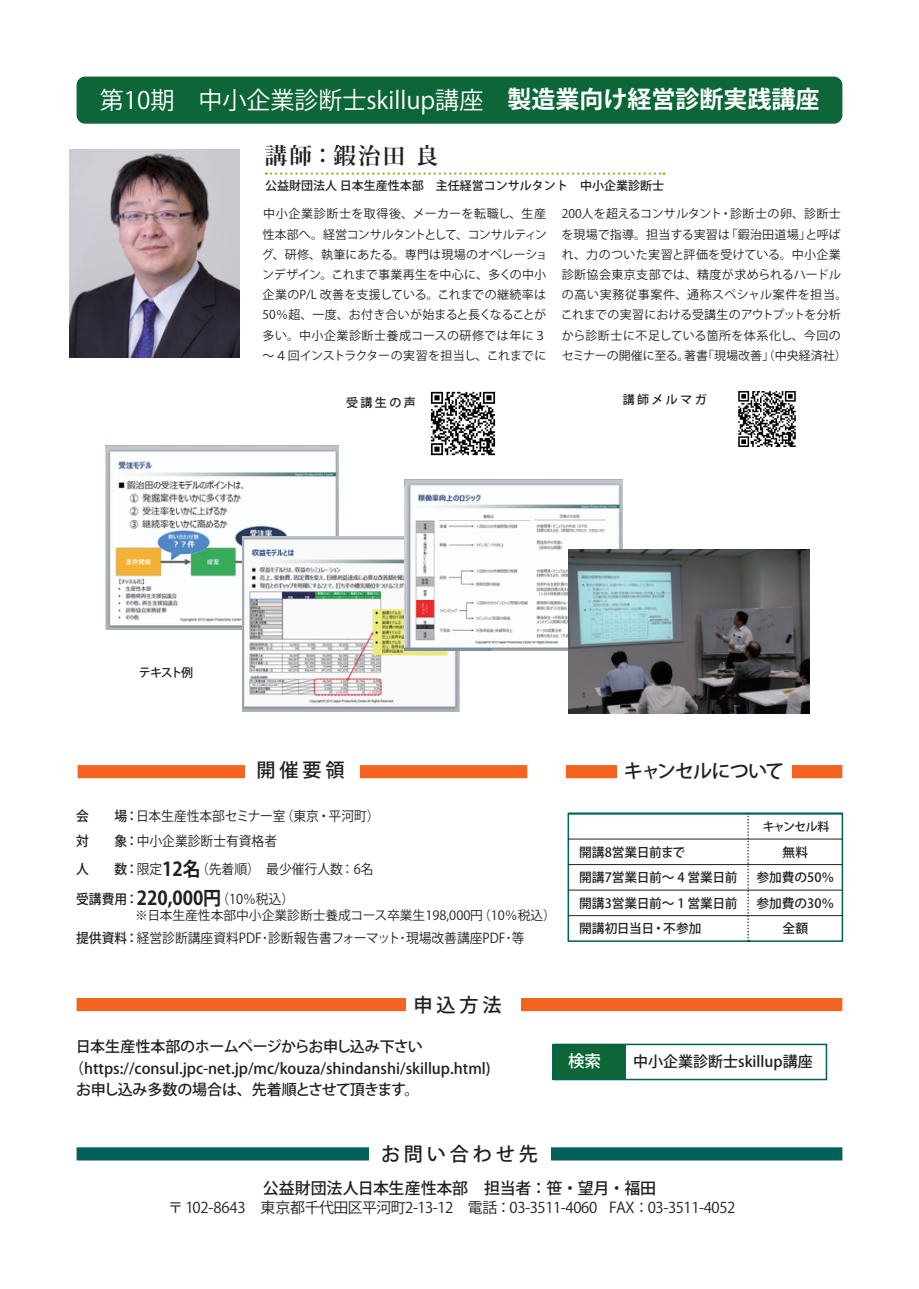
<style>
.page{position:relative;width:919px;height:1289px;background:#fff}
.page>*{position:absolute;margin:0;border:0;box-sizing:border-box;transform-origin:0 0}
.t1{font:24px "Koz Go Pro";color:#fff}
.t2{font:700 22.5px "Koz Min Pr 6 N";color:#231f20}
.t3{font:500 19.2px "Koz Go Pro";letter-spacing:.2em;color:#231f20}
.t4{font:500 19.2px "Koz Go Pro";letter-spacing:-.06em;color:#231f20}
.t5{font:700 19.05px "Koz Go Pro";color:#231f20;scale:.94 1}
.t6{font:500 16.5px "Koz Go Pro";color:#fff}
.t7{font:500 15.9px "Koz Go Pro";letter-spacing:-.01em;color:#231f20}
.t8{font:500 15px "Koz Go Pro";color:#231f20}
.t9{font:500 15px "Koz Go Pro";letter-spacing:-.03em;color:#231f20}
.t10{font:14.85px "Koz Go Pro";letter-spacing:-.03em;color:#231f20}
.t11{font:13.5px/24.9px "Koz Go Pro";color:#231f20;scale:.94 1}
.t12{font:500 12.75px/25.5px "Koz Go Pro";color:#231f20}
.t13{font:12.75px "Koz Go Pro";color:#231f20}
.t14{font:12px/20.2px "Koz Go Pro";letter-spacing:.02em;color:#231f20;text-align:justify}
.t15{font:500 12px "Koz Go Pro";color:#231f20}
.s1{font-weight:700}
.s2{font-weight:500}
.s3{font-weight:700;font-size:19.05px}
.s4{font-weight:500;font-size:13.5px}
.s5{font-weight:400;font-size:13.5px}
</style>
<div class="page">
<div style="left:552px;top:1044px;width:73px;height:35px;background:#0c6638"></div>
<div style="left:77px;top:77px;width:765px;height:47px;background:#0c6638;border-radius:9px"></div>
<svg style="left:266px;top:172px;width:398px;height:3px"></svg>
<div style="left:77px;top:1147px;width:765px;height:13px;background:#026159"></div>
<div style="left:368px;top:1127px;width:182px;height:38px;background:#fff"></div>
<div style="left:78px;top:765px;width:449px;height:13px;background:#f36421"></div>
<div style="left:245px;top:748px;width:115px;height:38px;background:#fff"></div>
<div style="left:77px;top:997px;width:765px;height:14px;background:#f36421"></div>
<div style="left:406px;top:982px;width:114px;height:38px;background:#fff"></div>
<div style="left:566px;top:765px;width:276px;height:13px;background:#f36421"></div>
<div style="left:617px;top:743px;width:174px;height:38px;background:#fff"></div>
<svg style="left:747px;top:814px;width:2px;height:127px"></svg>
<hr style="left:568px;top:812px;width:274px;height:2px;background:#026159">
<hr style="left:568px;top:838px;width:274px;height:1px;background:#231f20">
<hr style="left:568px;top:864px;width:274px;height:1px;background:#231f20">
<hr style="left:568px;top:889px;width:274px;height:1px;background:#231f20">
<hr style="left:568px;top:915px;width:274px;height:1px;background:#231f20">
<img style="left:738px;top:391px;width:58px;height:56px">
<img style="left:430px;top:391px;width:66px;height:65px">
<img style="left:70px;top:149px;width:170px;height:208px">
<img style="left:106px;top:445px;width:233px;height:184px">
<img style="left:242px;top:536px;width:217px;height:175px">
<img style="left:404px;top:479px;width:218px;height:171px">
<img style="left:568px;top:549px;width:241px;height:165px">
<div style="left:553px;top:1043px;width:274px;height:37px;border:2px solid #026159"></div>
<h1 class="t1" style="left:100px;top:84px;width:721px">第10期　中小企業診断士skillup講座 <span class="s1">製造業向け経営診断実践講座</span></h1>
<h2 class="t2" style="left:265px;top:143px;width:175px">講師：鍜治田 良</h2>
<p class="t15" style="left:265px;top:178px;width:400px">公益財団法人 日本生産性本部　主任経営コンサルタント　中小企業診断士</p>
<p class="t14" style="left:262px;top:204px;width:287px">中小企業診断士を取得後、メーカーを転職し、生産性本部へ。経営コンサルタントとして、コンサルティング、研修、執筆にあたる。専門は現場のオペレーションデザイン。これまで事業再生を中心に、多くの中小企業のP/L 改善を支援している。これまでの継続率は50％超、一度、お付き合いが始まると長くなることが多い。中小企業診断士養成コースの研修では年に３～４回インストラクターの実習を担当し、これまでに</p>
<p class="t14" style="left:561px;top:204px;width:287px;text-align:left">200人を超えるコンサルタント・診断士の卵、診断士を現場で指導。担当する実習は「鍜治田道場」と呼ばれ、力のついた実習と評価を受けている。中小企業診断協会東京支部では、精度が求められるハードルの高い実務従事案件、通称スペシャル案件を担当。これまでの実習における受講生のアウトプットを分析から診断士に不足している箇所を体系化し、今回のセミナーの開催に至る。著書「現場改善」（中央経済社）</p>
<p class="t15" style="left:346px;top:395px;width:71px">受講生の声</p>
<p class="t15" style="left:622px;top:392px;width:85px">講師メルマガ</p>
<p class="t15" style="left:139px;top:664px;width:56px">テキスト例</p>
<h3 class="t3" style="left:256px;top:757px;width:89px">開催要領</h3>
<h3 class="t4" style="left:624px;top:759px;width:162px">キャンセルについて</h3>
<p class="t11" style="left:76px;top:804px;width:324px"><span class="s2">会　　場：</span>日本生産性本部セミナー室（東京・平河町）<span class="s2">対　　象：</span>中小企業診断士有資格者</p>
<p class="t11" style="left:76px;top:857px;width:318px"><span class="s2">人　　数：</span>限定<span class="s3">12名</span>（先着順）　最少催行人数：6名</p>
<h3 class="t5" style="left:76px;top:886px;width:233px"><span class="s4">受講費用：</span>220,000円<span class="s5">（10％税込）</span></h3>
<p class="t11" style="left:76px;top:926px;width:478px"><span class="s2">提供資料：</span>経営診断講座資料PDF･診断報告書フォーマット･現場改善講座PDF･等</p>
<p class="t13" style="left:135px;top:906px;width:422px">※日本生産性本部中小企業診断士養成コース卒業生198,000円（10％税込）</p>
<h3 class="t3" style="left:413px;top:992px;width:89px">申込方法</h3>
<p class="t9" style="left:76px;top:1037px;width:348px">日本生産性本部のホームページからお申し込み下さい</p>
<p class="t8" style="left:69px;top:1058px;width:438px">（https://consul.jpc-net.jp/mc/kouza/shindanshi/skillup.html)　</p>
<p class="t9" style="left:76px;top:1080px;width:345px">お申し込み多数の場合は、先着順とさせて頂きます。</p>
<h3 class="t3" style="left:381px;top:1141px;width:158px">お問い合わせ先</h3>
<p class="t15" style="left:762px;top:818px;width:68px">キャンセル料</p>
<p class="t12" style="left:579px;top:839px;width:160px">開講8営業日前まで<br>開講7営業日前～ 4 営業日前開講3営業日前～ 1 営業日前開講初日当日・不参加</p>
<p class="t12" style="left:756px;top:839px;width:79px;text-align:center">無料<br>参加費の50％参加費の30％全額</p>
<h3 class="t6" style="left:568px;top:1050px;width:34px">検索</h3>
<p class="t8" style="left:633px;top:1051px;width:181px">中小企業診断士skillup講座</p>
<h3 class="t7" style="left:263px;top:1177px;width:395px">公益財団法人日本生産性本部　担当者：笹・望月・福田</h3>
<p class="t10" style="left:168px;top:1197px;width:569px">〒 102-8643 東京都千代田区平河町2-13-12 電話：03-3511-4060 FAX：03-3511-4052</p>
</div>
